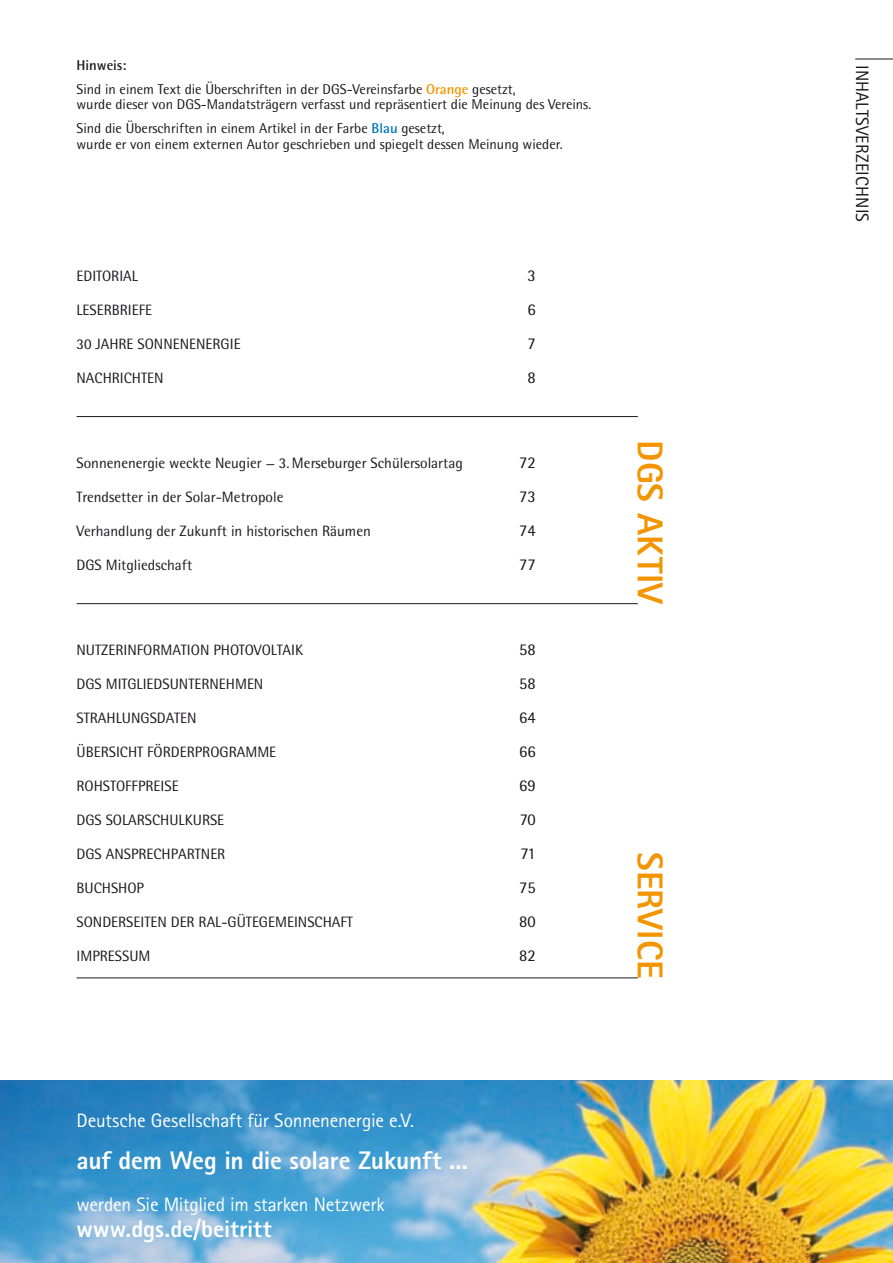
<style>
.page{position:relative;width:893px;height:1263px;background:#fff}
.page>*{position:absolute;margin:0;border:0;box-sizing:border-box;transform-origin:0 0}
.t1{font:800 36px "Rotis Sans Serif Std";color:#f39500}
.t2{font:800 25.5px "Rotis Sans Serif Std";letter-spacing:-.01em;color:#fff}
.t3{font:800 24px "Rotis Sans Serif Std";color:#fff}
.t4{font:19.5px "Rotis Sans Serif Std";letter-spacing:-.01em;color:#fff}
.t5{font:18px "Rotis Sans Serif Std";letter-spacing:.01em;color:#1a171c}
.t6{font:16.5px "Rotis Semi Sans Std";color:#1a171c}
.t7{font:15px "Rotis Semi Sans Std";color:#1a171c}
.t8{font:14.25px/24px "Rotis Semi Sans Std";color:#1a171c}
.s1{font-weight:700}
.s2{font-weight:700;color:#f39500}
.s3{font-weight:700;color:#0076bd}
.s4{font-size:13.5px}
</style>
<div class="page">
<hr style="left:855px;top:59px;width:38px;height:1px;background:#1a171c">
<hr style="left:77px;top:603px;width:561px;height:1px;background:#1a171c">
<hr style="left:77px;top:978px;width:561px;height:1px;background:#1a171c">
<img style="left:0;top:1080px;width:893px;height:183px">
<hr style="left:77px;top:416px;width:561px;height:1px;background:#1a171c">
<p class="t8" style="left:77px;top:53px;width:441px"><span class="s1">Hinweis:<br></span>Sind in einem Text die Überschriften in der DGS-Vereinsfarbe <span class="s2">Orange</span> gesetzt,</p>
<p class="t8" style="left:77px;top:92px;width:516px">wurde dieser von DGS-Mandatsträgern verfasst und repräsentiert die Meinung des Vereins.<br>Sind die Überschriften in einem Artikel in der Farbe <span class="s3">Blau</span> gesetzt,</p>
<p class="t8" style="left:77px;top:132px;width:488px">wurde er von einem externen Autor geschrieben und spiegelt dessen Meinung wieder.</p>
<p class="t7" style="left:77px;top:267px;width:63px">EDITORIAL</p>
<p class="t6" style="left:527px;top:265px;width:10px">3</p>
<p class="t7" style="left:77px;top:301px;width:14px">Leserbriefe</p>
<p class="t6" style="left:527px;top:299px;width:10px">6</p>
<p class="t7" style="left:77px;top:335px;width:166px">30 JAHRE SONNENENERGIE</p>
<p class="t6" style="left:527px;top:333px;width:10px">7</p>
<p class="t7" style="left:77px;top:369px;width:19px">Nachrichten</p>
<p class="t6" style="left:527px;top:367px;width:10px">8</p>
<p class="t7" style="left:77px;top:454px;width:388px">Sonnenenergie weckte Neugier <span class="s4">—</span> 3. Merseburger Schülersolartag</p>
<p class="t6" style="left:519px;top:452px;width:18px">72</p>
<p class="t7" style="left:77px;top:488px;width:208px">Trendsetter in der Solar-Metropole</p>
<p class="t6" style="left:519px;top:486px;width:18px">73</p>
<p class="t7" style="left:77px;top:522px;width:296px">Verhandlung der Zukunft in historischen Räumen</p>
<p class="t6" style="left:519px;top:520px;width:18px">74</p>
<p class="t7" style="left:77px;top:556px;width:117px">DGS Mitgliedschaft</p>
<p class="t6" style="left:519px;top:554px;width:18px">77</p>
<p class="t7" style="left:77px;top:641px;width:18px">Nutzerinf</p>
<p class="t7" style="left:143px;top:641px;width:18px">ormati</p>
<p class="t7" style="left:191px;top:641px;width:88px">on Ph otovoltaik</p>
<p class="t6" style="left:519px;top:639px;width:18px">58</p>
<p class="t7" style="left:77px;top:675px;width:50px">DGS Mitgliedsunternehmen</p>
<p class="t6" style="left:519px;top:674px;width:18px">58</p>
<p class="t7" style="left:77px;top:709px;width:17px">Strahlungsdaten</p>
<p class="t6" style="left:519px;top:708px;width:18px">64</p>
<p class="t7" style="left:77px;top:743px;width:18px">Übersicht</p>
<p class="t7" style="left:147px;top:743px;width:16px">Förderpr</p>
<p class="t7" style="left:210px;top:743px;width:20px">ogramme</p>
<p class="t6" style="left:519px;top:742px;width:18px">66</p>
<p class="t7" style="left:77px;top:777px;width:57px">Rohstoffpreise</p>
<p class="t6" style="left:519px;top:776px;width:18px">69</p>
<p class="t7" style="left:77px;top:811px;width:55px">DGS Solarschulkurse</p>
<p class="t6" style="left:520px;top:810px;width:17px">70</p>
<p class="t7" style="left:77px;top:845px;width:47px">DGS Ansprechpartner</p>
<p class="t6" style="left:520px;top:844px;width:17px">71</p>
<p class="t7" style="left:77px;top:879px;width:18px">Buchsh</p>
<p class="t7" style="left:127px;top:879px;width:17px">op</p>
<p class="t6" style="left:519px;top:878px;width:18px">75</p>
<p class="t7" style="left:77px;top:913px;width:278px">SONDERSEITEN DER RAL-GÜTEGEMEINSCHAFT</p>
<p class="t6" style="left:519px;top:912px;width:18px">80</p>
<p class="t7" style="left:77px;top:947px;width:14px">Impressum</p>
<p class="t6" style="left:519px;top:946px;width:18px">82</p>
<h1 class="t1" style="left:673px;top:440px;width:166px;rotate:90deg">DGS AKTIV</h1>
<h1 class="t1" style="left:673px;top:852px;width:127px;rotate:90deg">SERVICE</h1>
<h3 class="t4" style="left:77px;top:1109px;width:339px">Deutsche Gesellschaft für Sonnenenergie e.V.</h3>
<h2 class="t2" style="left:77px;top:1144px;width:393px">auf dem Weg in die solare Zukunft ...</h2>
<h3 class="t4" style="left:77px;top:1193px;width:310px">werden Sie Mitglied im starken Netzwerk</h3>
<h3 class="t3" style="left:77px;top:1213px;width:197px">www.dgs.de/beitritt</h3>
<p class="t5" style="left:873px;top:65px;width:159px;rotate:90deg">INHALTSVERZEICHNIS</p>
</div>
